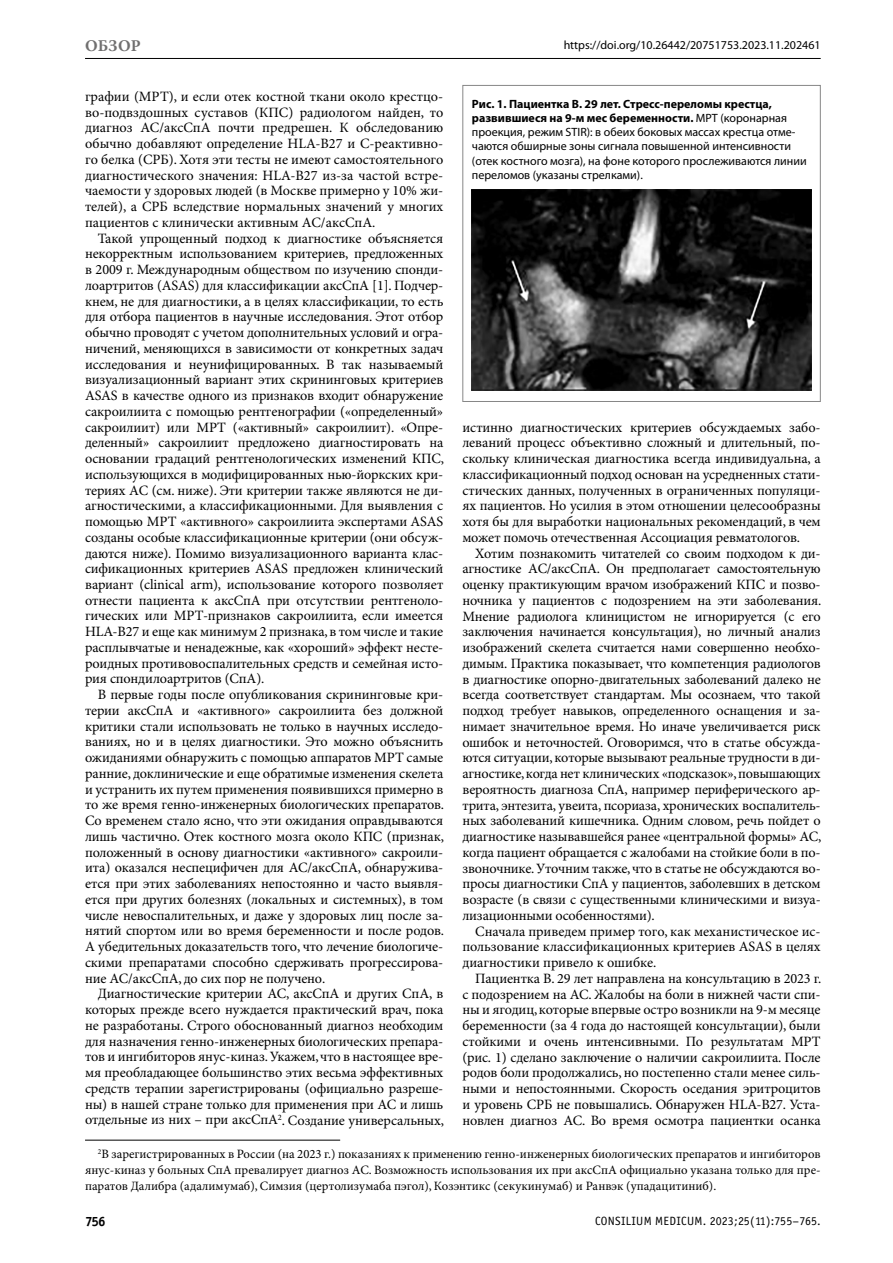
<style>
.page{position:relative;width:893px;height:1263px;background:#fff}
.page>*{position:absolute;margin:0;border:0;box-sizing:border-box;transform-origin:0 0}
.t1{font:700 16.5px "Minion Pro";color:#706f6f}
.t2{font:14.25px/15.8px "Minion Pro";letter-spacing:-.01em;color:#000;text-align:justify}
.t3{font:13.5px "Officina Sans Bold C";color:#000}
.t4{font:12.75px/15.8px "Minion Pro";color:#000;text-align:justify}
.t5{font:12px/14.2px "Myriad Pro";color:#000}
.t6{font:12px "Officina Sans Book C";letter-spacing:.025em;color:#000}
.s1{font-weight:700}
</style>
<div class="page">
<hr style="left:85px;top:58px;width:736px;height:1px;background:#000">
<img style="left:471px;top:190px;width:341px;height:200px">
<div style="left:462px;top:85px;width:359px;height:317px;border:1px solid #878787"></div>
<hr style="left:85px;top:1140px;width:255px;height:1px;background:#000">
<p class="t1" style="left:85px;top:36px;width:25px">Обзор</p>
<p class="t2" style="left:85px;top:89px;width:360px">графии (МРТ), и если отек костной ткани около крестцо&shy;во-подвздошных суставов (КПС) радиологом найден, то диагноз АС/аксСпА почти предрешен. К обследованию обычно добавляют определение HLA-B27 и С-реактивно&shy;го белка (СРБ). Хотя эти тесты не имеют самостоятельного диагностического значения: HLA-B27 из-за частой встре&shy;чаемости у здоровых людей (в Москве примерно у 10% жи&shy;телей), а СРБ вследствие нормальных значений у многих пациентов с клинически активным АС/аксСпА.</p>
<p class="t2" style="left:85px;top:231px;width:360px;text-indent:13px">Такой упрощенный подход к диагностике объясняется некорректным использованием критериев, предложенных в 2009 г. Международным обществом по изучению спонди&shy;лоартритов (ASAS) для классификации аксСпА [1]. Подчер&shy;кнем, не для диагностики, а в целях классификации, то есть для отбора пациентов в научные исследования. Этот отбор обычно проводят с учетом дополнительных условий и огра&shy;ничений, меняющихся в зависимости от конкретных задач исследования и неунифицированных. В так называемый визуализационный вариант этих скрининговых критериев ASAS в качестве одного из признаков входит обнаружение сакроилиита с помощью рентгенографии («определенный» сакроилиит) или МРТ («активный» сакроилиит). «Опре&shy;деленный» сакроилиит предложено диагностировать на основании градаций рентгенологических изменений КПС, использующихся в модифицированных нью-йоркских кри&shy;териях АС (см. ниже). Эти критерии также являются не ди&shy;агностическими, а классификационными. Для выявления с помощью МРТ «активного» сакроилиита экспертами ASAS созданы особые классификационные критерии (они обсуж&shy;даются ниже). Помимо визуализационного варианта клас&shy;сификационных критериев ASAS предложен клинический вариант (clinical arm), использование которого позволяет отнести пациента к аксСпА при отсутствии рентгеноло&shy;гических или МРТ-признаков сакроилиита, если имеется HLA-B27 и еще как минимум 2 признака, в том числе и такие расплывчатые и ненадежные, как «хороший» эффект несте&shy;роидных противовоспалительных средств и семейная исто&shy;рия спондилоартритов (СпА).</p>
<p class="t2" style="left:85px;top:687px;width:361px;text-indent:13px">В первые годы после опубликования скрининговые кри&shy;терии аксСпА и «активного» сакроилиита без должной критики стали использовать не только в научных исследо&shy;ваниях, но и в целях диагностики. Это можно объяснить ожиданиями обнаружить с помощью аппаратов МРТ самые ранние, доклинические и еще обратимые изменения скелета и устранить их путем применения появившихся примерно в то же время генно-инженерных биологических препаратов.<br>Со временем стало ясно, что эти ожидания оправдываются лишь частично. Отек костного мозга около КПС (признак, положенный в основу диагностики «активного» сакроили&shy;ита) оказался неспецифичен для АС/аксСпА, обнаружива&shy;ется при этих заболеваниях непостоянно и часто выявля&shy;ется при других болезнях (локальных и системных), в том числе невоспалительных, и даже у здоровых лиц после за&shy;нятий спортом или во время беременности и после родов.<br>А убедительных доказательств того, что лечение биологиче&shy;скими препаратами способно сдерживать прогрессирова&shy;ние АС/аксСпА, до сих пор не получено.</p>
<p class="t2" style="left:85px;top:986px;width:360px;text-indent:13px">Диагностические критерии АС, аксСпА и других СпА, в которых прежде всего нуждается практический врач, пока не разработаны. Строго обоснованный диагноз необходим для назначения генно-инженерных биологических препара&shy;тов и ингибиторов янус-киназ. Укажем, что в настоящее вре&shy;мя преобладающее большинство этих весьма эффективных средств терапии зарегистрированы (официально разреше&shy;ны) в нашей стране только для применения при АС и лишь отдельные из них – при аксСпА<sup>2</sup>. Создание универсальных,</p>
<p class="t5" style="left:564px;top:38px;width:259px">https://doi.org/10.26442/20751753.2023.11.202461</p>
<p class="t5" style="left:472px;top:97px;width:336px"><span class="s1">Рис. 1. Пациентка В. 29 лет. Стресс-переломы крестца, развившиеся на 9-м мес беременности.</span> МРТ (коронарная проекция, режим STIR): в обеих боковых массах крестца отме&shy;чаются обширные зоны сигнала повышенной интенсивности (отек костного мозга), на фоне которого прослеживаются линии переломов (указаны стрелками).</p>
<p class="t2" style="left:462px;top:420px;width:360px">истинно диагностических критериев обсуждаемых забо&shy;леваний процесс объективно сложный и длительный, по&shy;скольку клиническая диагностика всегда индивидуальна, а классификационный подход основан на усредненных стати&shy;стических данных, полученных в ограниченных популяци&shy;ях пациентов. Но усилия в этом отношении целесообразны хотя бы для выработки национальных рекомендаций, в чем может помочь отечественная Ассоциация ревматологов.</p>
<p class="t2" style="left:462px;top:546px;width:361px;text-indent:13px">Хотим познакомить читателей со своим подходом к ди&shy;агностике АС/аксСпА. Он предполагает самостоятельную оценку практикующим врачом изображений КПС и позво&shy;ночника у пациентов с подозрением на эти заболевания.<br>Мнение радиолога клиницистом не игнорируется (с его заключения начинается консультация), но личный анализ изображений скелета считается нами совершенно необхо&shy;димым. Практика показывает, что компетенция радиологов в диагностике опорно-двигательных заболеваний далеко не всегда соответствует стандартам. Мы осознаем, что такой подход требует навыков, определенного оснащения и за&shy;нимает значительное время. Но иначе увеличивается риск ошибок и неточностей. Оговоримся, что в статье обсужда&shy;ются ситуации, которые вызывают реальные трудности в ди&shy;агностике, когда нет клинических «подсказок», повышающих вероятность диагноза СпА, например периферического ар&shy;трита, энтезита, увеита, псориаза, хронических воспалитель&shy;ных заболеваний кишечника. Одним словом, речь пойдет о диагностике называвшейся ранее «центральной формы» АС, когда пациент обращается с жалобами на стойкие боли в по&shy;звоночнике. Уточним также, что в статье не обсуждаются во&shy;просы диагностики СпА у пациентов, заболевших в детском возрасте (в связи с существенными клиническими и визуа&shy;лизационными особенностями).</p>
<p class="t2" style="left:462px;top:924px;width:360px;text-indent:13px">Сначала приведем пример того, как механистическое ис&shy;пользование классификационных критериев ASAS в целях диагностики привело к ошибке.</p>
<p class="t2" style="left:462px;top:971px;width:360px;text-indent:13px">Пациентка В. 29 лет направлена на консультацию в 2023 г. с подозрением на АС. Жалобы на боли в нижней части спи&shy;ны и ягодиц, которые впервые остро возникли на 9-м месяце беременности (за 4 года до настоящей консультации), были стойкими и очень интенсивными. По результатам МРТ (рис. 1) сделано заключение о наличии сакроилиита. После родов боли продолжались, но постепенно стали менее силь&shy;ными и непостоянными. Скорость оседания эритроцитов и уровень СРБ не повышались. Обнаружен HLA-B27. Уста&shy;новлен диагноз АС. Во время осмотра пациентки осанка</p>
<p class="t4" style="left:85px;top:1147px;width:737px;text-indent:13px"><sup>2</sup>В зарегистрированных в России (на 2023 г.) показаниях к применению генно-инженерных биологических препаратов и ингибиторов янус-киназ у больных СпА превалирует диагноз АС. Возможность использования их при аксСпА официально указана только для пре&shy;паратов Далибра (адалимумаб), Симзия (цертолизумаба пэгол), Козэнтикс (секукинумаб) и Ранвэк (упадацитиниб).</p>
<p class="t3" style="left:85px;top:1214px;width:22px">756</p>
<p class="t6" style="left:595px;top:1214px;width:227px">CONSILIUM MEDICUM. 2023;25(11):755–765.</p>
</div>
